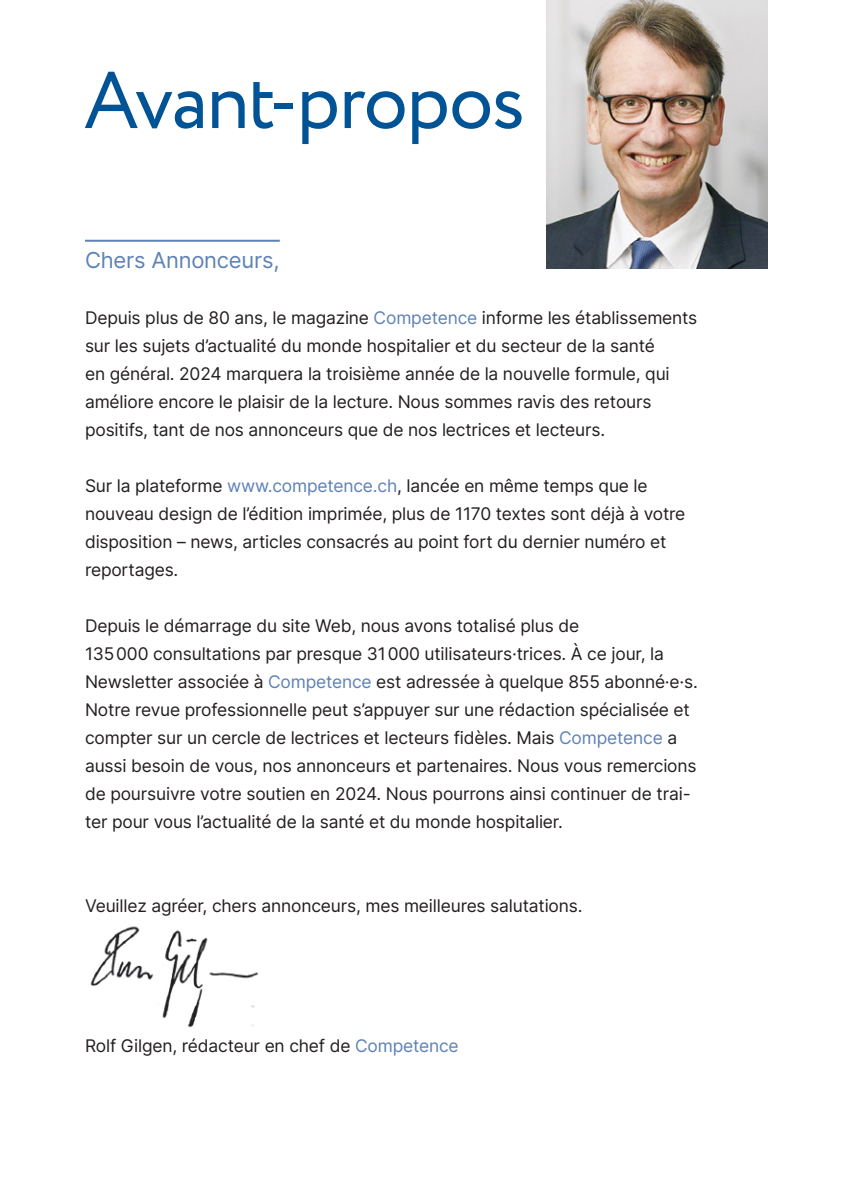
<style>
.page{position:relative;width:842px;height:1191px;background:#fff}
.page>*{position:absolute;margin:0;border:0;box-sizing:border-box;transform-origin:0 0}
.t1{font:80px "Circe";letter-spacing:-.015em;color:#005495}
.t2{font:22px "Inter";letter-spacing:-.01em;color:#5d82b7}
.t3{font:17.4px/28px "Inter";letter-spacing:-.01em;color:#231f20}
.s1{color:#5d82b7}
</style>
<div class="page">
<img style="left:90px;top:926px;width:169px;height:102px">
<hr style="left:85px;top:240px;width:195px;height:2px;background:#5d82b7">
<img style="left:547px;top:0;width:221px;height:268px">
<h1 class="t1" style="left:84px;top:48px;width:443px">Avant-propos</h1>
<p class="t2" style="left:85px;top:244px;width:196px">Chers Annonceurs,</p>
<p class="t3" style="left:85px;top:303px;width:614px">Depuis plus de 80 ans, le magazine <span class="s1">Competence</span> informe les établissements sur les sujets d’actualité du monde hospitalier et du secteur de la santé<br>en général. 2024 marquera la troisième année de la nouvelle formule, qui améliore encore le plaisir de la lecture. Nous sommes ravis des retours positifs, tant de nos annonceurs que de nos lectrices et lecteurs.</p>
<p class="t3" style="left:85px;top:471px;width:602px">Sur la plateforme <span class="s1">www.competence.ch</span>, lancée en même temps que le nouveau design de l’édition imprimée, plus de 1170 textes sont déjà à votre disposition – news, articles consacrés au point fort du dernier numéro et reportages.</p>
<p class="t3" style="left:85px;top:611px;width:614px">Depuis le démarrage du site Web, nous avons totalisé plus de<br>135000 consultations par presque 31000 utilisateurs·trices. À ce jour, la Newsletter associée à <span class="s1">Competence</span> est adressée à quelque 855 abonné·e·s.<br>Notre revue professionnelle peut s’appuyer sur une rédaction spécialisée et compter sur un cercle de lectrices et lecteurs fidèles. Mais <span class="s1">Competence</span> a aussi besoin de vous, nos annonceurs et partenaires. Nous vous remercions de poursuivre votre soutien en 2024. Nous pourrons ainsi continuer de trai&shy;ter pour vous l’actualité de la santé et du monde hospitalier.</p>
<p class="t3" style="left:85px;top:891px;width:499px">Veuillez agréer, chers annonceurs, mes meilleures salutations.</p>
<p class="t3" style="left:85px;top:1031px;width:375px">Rolf Gilgen, rédacteur en chef de <span class="s1">Competence</span></p>
</div>
